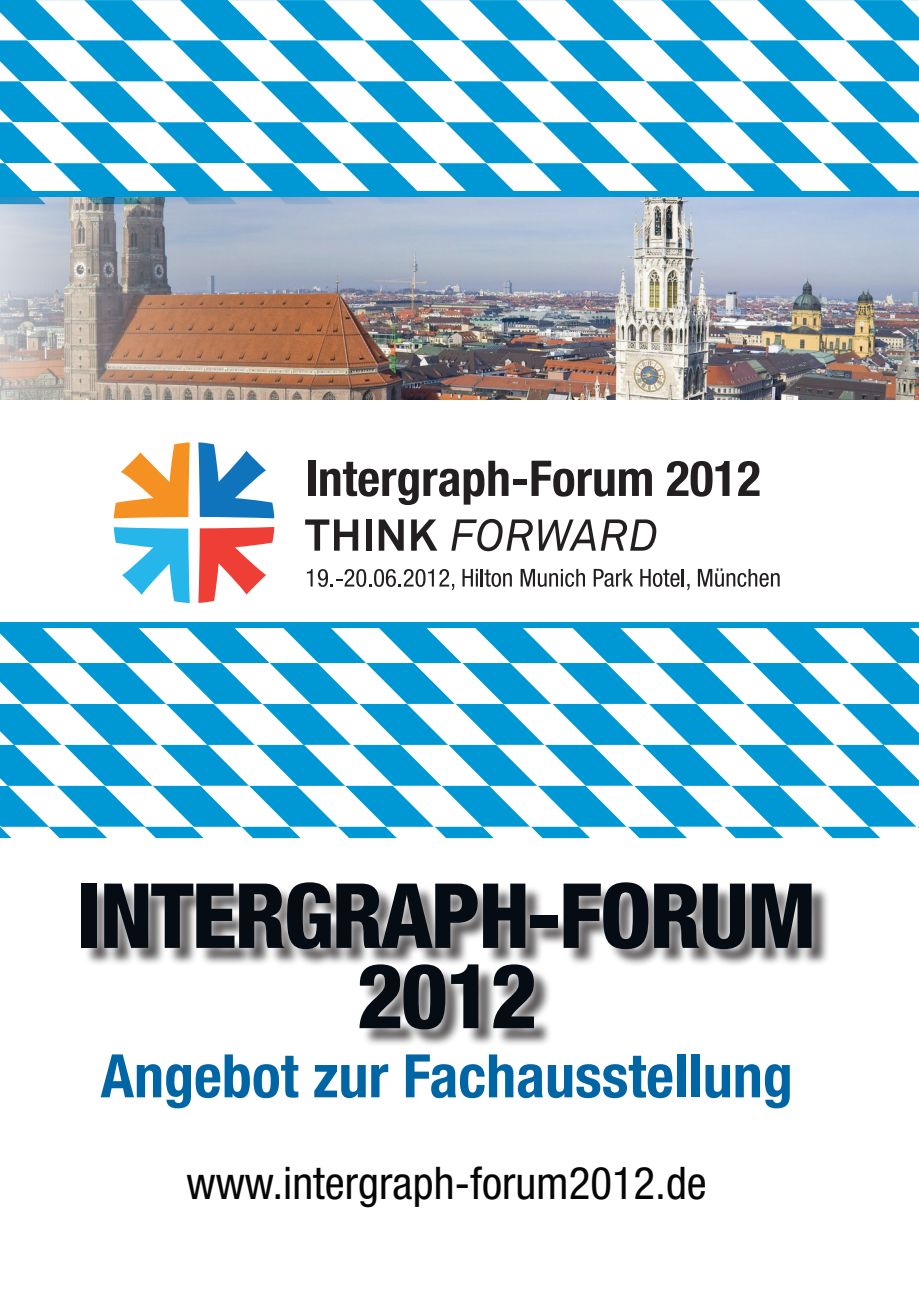
<style>
.page{position:relative;width:919px;height:1289px;background:#fff}
.page>*{position:absolute;margin:0;border:0;box-sizing:border-box;transform-origin:0 0}
.Intro_Header2_Caps{font:800 condensed 90px/80.2px "Helvetica Neue LT Std";letter-spacing:-.025em;color:#060c13;text-align:center}
.Intro_Header1_Caps{font:700 condensed 60px "Helvetica Neue LT Std";color:#0065a4}
.t1{font:condensed 45px "Helvetica Neue LT Std";color:#050605}
</style>
<div class="page">
<div style="left:84px;top:885px;width:746px;height:162px;background:#231f20;opacity:.75"></div>
<div style="left:72px;top:873px;width:749px;height:165px;background:#fff;opacity:.75"></div>
<svg style="left:198px;top:442px;width:76px;height:76px"></svg>
<svg style="left:114px;top:442px;width:76px;height:76px"></svg>
<svg style="left:114px;top:527px;width:76px;height:76px"></svg>
<svg style="left:198px;top:527px;width:76px;height:76px"></svg>
<svg style="left:305px;top:519px;width:53px;height:31px"></svg>
<div style="left:365px;top:519px;width:6px;height:31px;background:#231f20"></div>
<svg style="left:379px;top:519px;width:24px;height:31px"></svg>
<svg style="left:411px;top:519px;width:26px;height:31px"></svg>
<svg style="left:451px;top:519px;width:81px;height:32px"></svg>
<svg style="left:538px;top:519px;width:118px;height:31px"></svg>
<div style="left:308px;top:460px;width:7px;height:36px;background:#231f20"></div>
<svg style="left:320px;top:460px;width:188px;height:45px"></svg>
<div style="left:513px;top:479px;width:14px;height:5px;background:#231f20"></div>
<svg style="left:531px;top:460px;width:121px;height:37px"></svg>
<svg style="left:667px;top:461px;width:62px;height:35px"></svg>
<svg style="left:738px;top:461px;width:21px;height:35px"></svg>
<svg style="left:307px;top:569px;width:5px;height:17px"></svg>
<svg style="left:318px;top:569px;width:136px;height:21px"></svg>
<svg style="left:462px;top:569px;width:50px;height:18px"></svg>
<svg style="left:520px;top:569px;width:65px;height:18px"></svg>
<svg style="left:593px;top:569px;width:40px;height:18px"></svg>
<svg style="left:640px;top:569px;width:49px;height:21px"></svg>
<svg style="left:697px;top:568px;width:82px;height:19px"></svg>
<svg style="left:0;top:628px;width:918px;height:210px"></svg>
<div style="left:0;top:622px;width:918px;height:6px;background:#0098d4"></div>
<svg style="left:0;top:0;width:918px;height:191px"></svg>
<img style="left:0;top:196px;width:918px;height:203px">
<div style="left:0;top:191px;width:918px;height:5px;background:#0098d4"></div>
<p class="Intro_Header2_Caps" style="left:77px;top:874px;width:741px">INTERGRAPH-FORUM<br>2012</p>
<p class="Intro_Header1_Caps" style="left:101px;top:1039px;width:693px">Angebot zur Fachausstellung</p>
<p class="t1" style="left:186px;top:1157px;width:521px">www.intergraph-forum2012.de</p>
</div>
